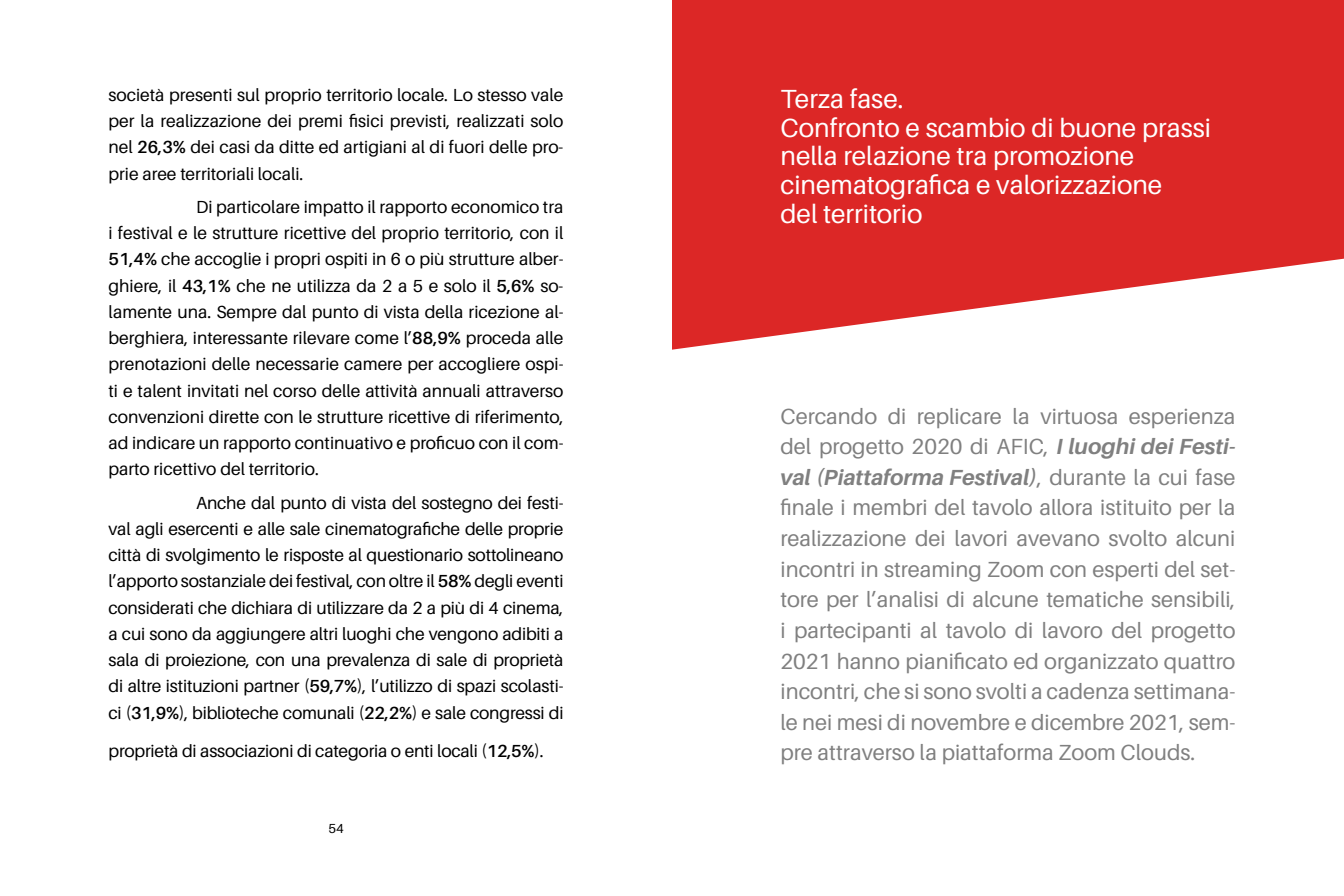
<style>
.page{position:relative;width:1344px;height:896px;background:#fff}
.page>*{position:absolute;margin:0;border:0;box-sizing:border-box;transform-origin:0 0}
.t1{font:26.25px/28.9px "Aileron";color:#fff}
.t2{font:21.88px/30.6px "Aileron";color:#808080;text-align:justify}
.t3{font:17.5px/26.2px "Aileron";letter-spacing:-.01em;color:#000;text-align:justify}
.t4{font:13.12px "Aileron";color:#000}
.s1{font-weight:600}
.s2{font-weight:700;font-style:italic}
</style>
<div class="page">
<svg style="left:672px;top:0;width:672px;height:350px;background:#e04342"></svg>
<p class="t3" style="left:108px;top:82px;width:457px">società presenti sul proprio territorio locale. Lo stesso vale per la realizzazione dei premi fisici previsti, realizzati solo nel <span class="s1">26,3%</span> dei casi da ditte ed artigiani al di fuori delle pro&shy;prie aree territoriali locali.</p>
<p class="t3" style="left:108px;top:194px;width:457px;text-indent:88px">Di particolare impatto il rapporto economico tra i festival e le strutture ricettive del proprio territorio, con il <span class="s1">51,4%</span> che accoglie i propri ospiti in 6 o più strutture alber&shy;ghiere, il <span class="s1">43,1%</span> che ne utilizza da 2 a 5 e solo il <span class="s1">5,6%</span> so&shy;lamente una. Sempre dal punto di vista della ricezione al&shy;berghiera, interessante rilevare come l’<span class="s1">88,9%</span> proceda alle prenotazioni delle necessarie camere per accogliere ospi&shy;ti e talent invitati nel corso delle attività annuali attraverso convenzioni dirette con le strutture ricettive di riferimento, ad indicare un rapporto continuativo e proficuo con il com&shy;parto ricettivo del territorio.</p>
<p class="t3" style="left:108px;top:490px;width:457px;text-indent:88px">Anche dal punto di vista del sostegno dei festi&shy;val agli esercenti e alle sale cinematografiche delle proprie città di svolgimento le risposte al questionario sottolineano l’apporto sostanziale dei festival, con oltre il <span class="s1">58%</span> degli eventi considerati che dichiara di utilizzare da 2 a più di 4 cinema, a cui sono da aggiungere altri luoghi che vengono adibiti a sala di proiezione, con una prevalenza di sale di proprietà di altre istituzioni partner (<span class="s1">59,7%</span>), l’utilizzo di spazi scolasti&shy;ci (<span class="s1">31,9%</span>), biblioteche comunali (<span class="s1">22,2%</span>) e sale congressi di</p>
<p class="t3" style="left:108px;top:738px;width:437px">proprietà di associazioni di categoria o enti locali (<span class="s1">12,5%</span>).</p>
<p class="t4" style="left:328px;top:821px;width:17px">54</p>
<h1 class="t1" style="left:780px;top:84px;width:432px">Terza fase.<br>Confronto e scambio di buone prassi nella relazione tra promozione cinematografica e valorizzazione<br>del territorio</h1>
<p class="t2" style="left:780px;top:401px;width:457px">Cercando di replicare la virtuosa esperienza del progetto 2020 di AFIC, <span class="s2">I luoghi dei Festi&shy;val (Piattaforma Festival)</span>, durante la cui fase finale i membri del tavolo allora istituito per la realizzazione dei lavori avevano svolto alcuni incontri in streaming Zoom con esperti del set&shy;tore per l’analisi di alcune tematiche sensibili, i partecipanti al tavolo di lavoro del progetto 2021 hanno pianificato ed organizzato quattro incontri, che si sono svolti a cadenza settimana&shy;le nei mesi di novembre e dicembre 2021, sem&shy;pre attraverso la piattaforma Zoom Clouds.</p>
</div>
